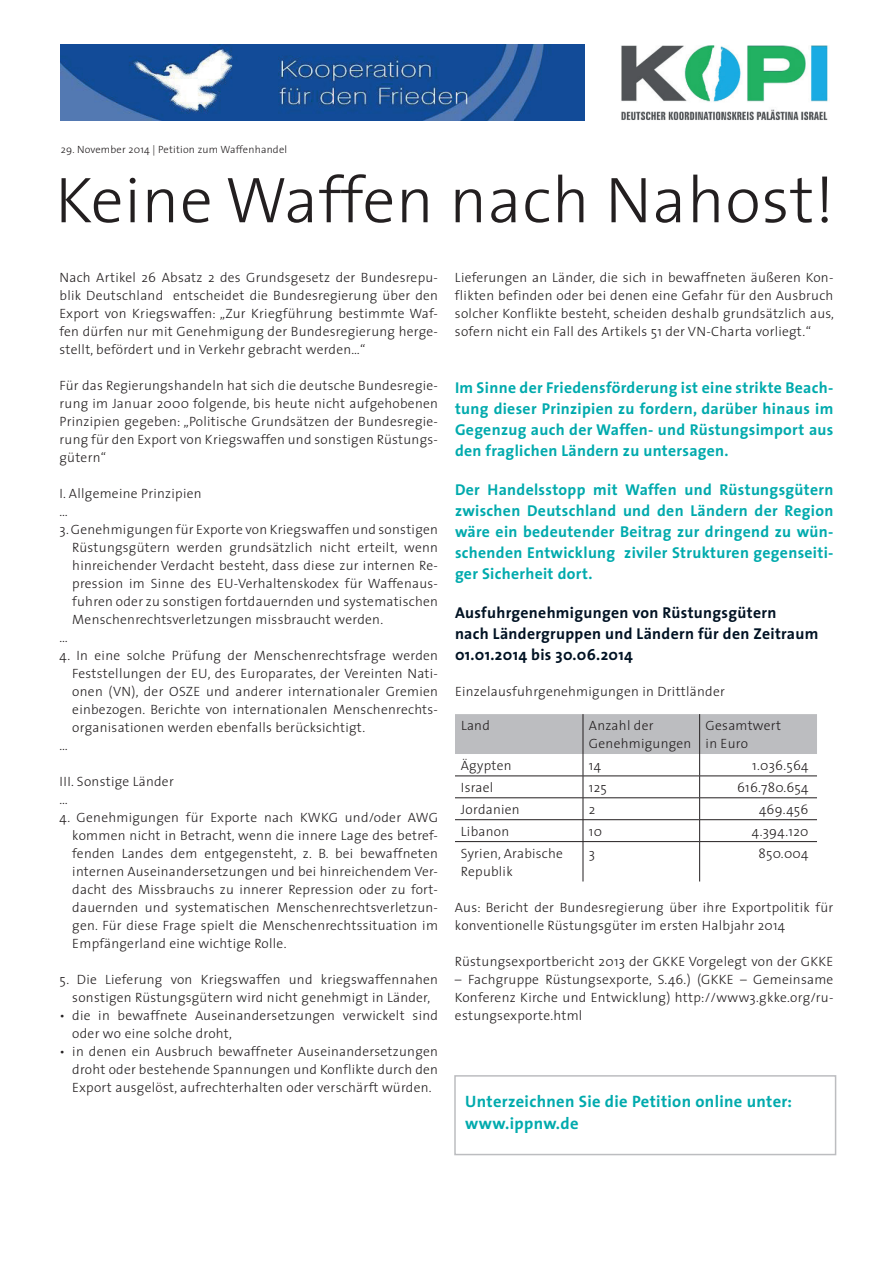
<style>
.page{position:relative;width:893px;height:1263px;background:#fff}
.page>*{position:absolute;margin:0;border:0;box-sizing:border-box;transform-origin:0 0}
.t1{font:300 65.25px "The Sans";letter-spacing:.01em;color:#231f20}
.t2{font:700 16.5px/22px "The Sans";letter-spacing:.02em;color:#00aaad}
.t3{font:700 15.75px/21px "The Sans";letter-spacing:.02em;color:#00aaad;text-align:justify}
.t4{font:700 15.75px/21px "The Sans";letter-spacing:.02em;color:#001223}
.t5{font:300 13.5px/18px "The Sans";letter-spacing:.02em;color:#231f20}
.t6{font:300 10.5px "The Sans";letter-spacing:.02em;color:#231f20}
</style>
<div class="page">
<div style="left:454px;top:1075px;width:382px;height:80px;border:2px solid #bcbdc0"></div>
<svg style="left:455px;top:714px;width:362px;height:127px"></svg>
<hr style="left:455px;top:841px;width:128px;height:1px;background:#231f20">
<hr style="left:583px;top:841px;width:117px;height:1px;background:#231f20">
<hr style="left:583px;top:842px;width:1px;height:39px;background:#231f20">
<hr style="left:700px;top:841px;width:117px;height:1px;background:#231f20">
<hr style="left:699px;top:842px;width:1px;height:39px;background:#231f20">
<img style="left:621px;top:45px;width:207px;height:75px">
<img style="left:61px;top:45px;width:524px;height:76px">
<p class="t6" style="left:61px;top:141px;width:228px">29. November 2014 | Petition zum Waffenhandel</p>
<h1 class="t1" style="left:55px;top:146px;width:781px">Keine Waffen nach Nahost!</h1>
<p class="t5" style="left:60px;top:268px;width:380px;text-align:justify">Nach Artikel 26 Absatz 2 des Grundsgesetz der Bundesrepu&shy;blik Deutschland entscheidet die Bundesregierung über den Export von Kriegswaffen: „Zur Kriegführung bestimmte Waf&shy;fen dürfen nur mit Genehmigung der Bundesregierung herge&shy;stellt, befördert und in Verkehr gebracht werden…“</p>
<p class="t5" style="left:60px;top:376px;width:380px;text-align:justify">Für das Regierungshandeln hat sich die deutsche Bundesregie&shy;rung im Januar 2000 folgende, bis heute nicht aufgehobenen Prinzipien gegeben: „Politische Grundsätzen der Bundesregie&shy;rung für den Export von Kriegswaffen und sonstigen Rüstungs&shy;gütern“</p>
<p class="t5" style="left:60px;top:484px;width:144px">I. Allgemeine Prinzipien …</p>
<p class="t5" style="left:60px;top:520px;width:380px">3. Genehmigungen für Exporte von Kriegswaffen und sonstigen</p>
<p class="t5" style="left:72px;top:538px;width:367px">Rüstungsgütern werden grundsätzlich nicht erteilt, wenn</p>
<p class="t5" style="left:72px;top:556px;width:367px">hinreichender Verdacht besteht, dass diese zur internen Re-</p>
<p class="t5" style="left:72px;top:574px;width:367px">pression im Sinne des EU-Verhaltenskodex für Waffenaus-</p>
<p class="t5" style="left:72px;top:592px;width:367px">fuhren oder zu sonstigen fortdauernden und systematischen</p>
<p class="t5" style="left:72px;top:610px;width:312px">Menschenrechtsverletzungen missbraucht werden.</p>
<p class="t5" style="left:60px;top:628px;width:10px">…</p>
<p class="t5" style="left:60px;top:646px;width:380px">4. In eine solche Prüfung der Menschenrechtsfrage werden</p>
<p class="t5" style="left:72px;top:664px;width:367px">Feststellungen der EU, des Europarates, der Vereinten Nati-</p>
<p class="t5" style="left:72px;top:682px;width:367px">onen (VN), der OSZE und anderer internationaler Gremien</p>
<p class="t5" style="left:72px;top:700px;width:367px">einbezogen. Berichte von internationalen Menschenrechts-</p>
<p class="t5" style="left:72px;top:718px;width:295px">organisationen werden ebenfalls berücksichtigt.</p>
<p class="t5" style="left:60px;top:736px;width:10px">…</p>
<p class="t5" style="left:60px;top:772px;width:116px">III. Sonstige Länder …</p>
<p class="t5" style="left:72px;top:808px;width:367px;text-align:justify;text-indent:-13px">4. Genehmigungen für Exporte nach KWKG und/oder AWG kommen nicht in Betracht, wenn die innere Lage des betref&shy;fenden Landes dem entgegensteht, z. B. bei bewaffneten internen Auseinandersetzungen und bei hinreichendem Ver&shy;dacht des Missbrauchs zu innerer Repression oder zu fort&shy;dauernden und systematischen Menschenrechtsverletzun&shy;gen. Für diese Frage spielt die Menschenrechtssituation im Empfängerland eine wichtige Rolle.</p>
<p class="t5" style="left:60px;top:970px;width:380px;text-align:center">5. Die Lieferung von Kriegswaffen und kriegswaffennahen sonstigen Rüstungsgütern wird nicht genehmigt in Länder,</p>
<p class="t5" style="left:72px;top:1006px;width:367px;text-indent:-13px">• die in bewaffnete Auseinandersetzungen verwickelt sind oder wo eine solche droht,</p>
<p class="t5" style="left:72px;top:1042px;width:367px;text-align:justify;text-indent:-13px">• in denen ein Ausbruch bewaffneter Auseinandersetzungen droht oder bestehende Spannungen und Konflikte durch den Export ausgelöst, aufrechterhalten oder verschärft würden.</p>
<p class="t5" style="left:455px;top:268px;width:381px;text-align:justify">Lieferungen an Länder, die sich in bewaffneten äußeren Kon&shy;flikten befinden oder bei denen eine Gefahr für den Ausbruch solcher Konflikte besteht, scheiden deshalb grundsätzlich aus, sofern nicht ein Fall des Artikels 51 der VN-Charta vorliegt.“</p>
<p class="t3" style="left:455px;top:377px;width:380px">Im Sinne der Friedensförderung ist eine strikte Beach&shy;tung dieser Prinzipien zu fordern, darüber hinaus im Gegenzug auch der Waffen- und Rüstungsimport aus den fraglichen Ländern zu untersagen.</p>
<p class="t3" style="left:455px;top:479px;width:380px">Der Handelsstopp mit Waffen und Rüstungsgütern zwischen Deutschland und den Ländern der Region wäre ein bedeutender Beitrag zur dringend zu wün&shy;schenden Entwicklung ziviler Strukturen gegenseiti&shy;ger Sicherheit dort.</p>
<p class="t4" style="left:455px;top:602px;width:365px">Ausfuhrgenehmigungen von Rüstungsgütern<br>nach Ländergruppen und Ländern für den Zeitraum<br>01.01.2014 bis 30.06.2014</p>
<p class="t5" style="left:455px;top:682px;width:271px">Einzelausfuhrgenehmigungen in Drittländer</p>
<p class="t5" style="left:461px;top:716px;width:30px">Land</p>
<p class="t5" style="left:589px;top:716px;width:104px">Anzahl der<br>Genehmigungen</p>
<p class="t5" style="left:706px;top:716px;width:77px">Gesamtwert in Euro</p>
<p class="t5" style="left:461px;top:756px;width:52px">Ägypten</p>
<p class="t5" style="left:589px;top:756px;width:14px">14</p>
<p class="t5" style="left:752px;top:756px;width:58px">1.036.564</p>
<p class="t5" style="left:461px;top:778px;width:34px">Israel</p>
<p class="t5" style="left:589px;top:778px;width:19px">125</p>
<p class="t5" style="left:737px;top:778px;width:73px">616.780.654</p>
<p class="t5" style="left:461px;top:800px;width:60px">Jordanien</p>
<p class="t5" style="left:589px;top:800px;width:8px">2</p>
<p class="t5" style="left:759px;top:800px;width:51px">469.456</p>
<p class="t5" style="left:461px;top:822px;width:50px">Libanon</p>
<p class="t5" style="left:589px;top:822px;width:15px">10</p>
<p class="t5" style="left:752px;top:822px;width:58px">4.394.120</p>
<p class="t5" style="left:461px;top:843px;width:104px">Syrien, Arabische<br>Republik</p>
<p class="t5" style="left:589px;top:843px;width:8px">3</p>
<p class="t5" style="left:759px;top:843px;width:51px">850.004</p>
<p class="t5" style="left:455px;top:898px;width:380px">Aus: Bericht der Bundesregierung über ihre Exportpolitik für konventionelle Rüstungsgüter im ersten Halbjahr 2014</p>
<p class="t5" style="left:455px;top:951px;width:380px">Rüstungsexportbericht 2013 der GKKE Vorgelegt von der GKKE</p>
<p class="t5" style="left:455px;top:969px;width:380px;text-align:justify">– Fachgruppe Rüstungsexporte, S.46.) (GKKE – Gemeinsame Konferenz Kirche und Entwicklung) http://www3.gkke.org/ru&shy;estungsexporte.html</p>
<p class="t2" style="left:465px;top:1090px;width:328px">Unterzeichnen Sie die Petition online unter: www.ippnw.de</p>
</div>
